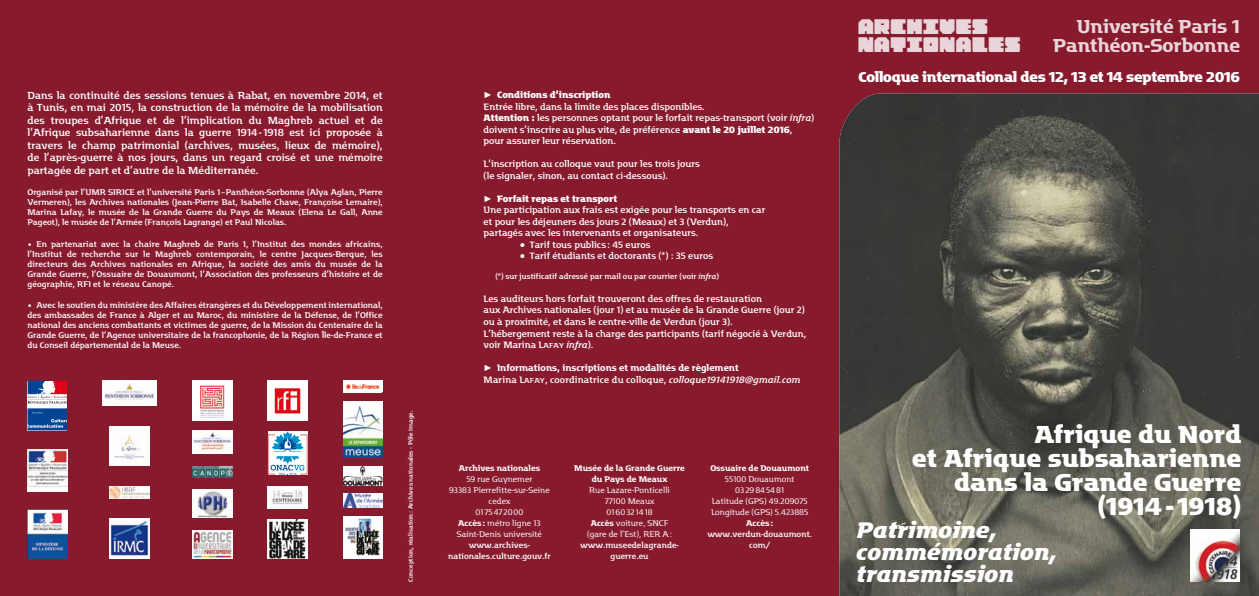
<style>
.page{position:relative;width:1259px;height:596px;background:#fff}
.page>*{position:absolute;margin:0;border:0;box-sizing:border-box;transform-origin:0 0}
.t1{font:700 24px/24px "Motter Factum";letter-spacing:.01em;color:#fff;text-align:right}
.t2{font:italic 700 22px/22px "Motter Factum";letter-spacing:.01em;color:#fff}
.t3{font:500 18.3px/18.3px "Motter Factum";color:#fff;text-align:right}
.t4{font:17.9px/17.9px "Archives Pro Standard";color:#fff}
.t5{font:700 14px "Motter Factum";letter-spacing:-.015em;color:#fff}
.t6{font:10px/12.5px "Motter Factum";color:#fff;text-align:justify}
.t7{font:9px/11.5px "Motter Factum";color:#fff}
.t8{font:500 9px/11.5px "Motter Factum";color:#fff}
.t9{font:8px/10px "Motter Factum";color:#fff;text-align:justify}
.t10{font:8px/11px "Motter Factum";color:#fff;text-align:center}
.t11{font:500 8px/11px "Motter Factum";color:#fff;text-align:center}
.t12{font:7.5px "Motter Factum";color:#fff}
.t13{font:6px "Motter Factum";color:#fff}
.s1{font-size:7px}
.s2{font-family:"Arial"}
.s3{font-weight:700}
.s4{font-style:italic}
.s5{font-weight:700;font-style:italic}
.s6{font-family:"Arial";font-weight:400}
.s7{font-weight:400}
.s8{font-weight:400;font-size:7px}
.s9{font-weight:400;font-style:italic}
.s10{font-weight:500}
</style>
<div class="page">
<div style="left:0;top:0;width:1259px;height:595px;background:#881a2e"></div>
<img style="left:839px;top:93px;width:420px;height:502px">
<img style="left:268px;top:519px;width:39px;height:39px">
<img style="left:268px;top:486px;width:39px;height:22px">
<img style="left:268px;top:380px;width:39px;height:40px">
<svg style="left:268px;top:431px;width:39px;height:44px;background:#b1d0e4"></svg>
<img style="left:27px;top:509px;width:40px;height:49px">
<svg style="left:27px;top:380px;width:40px;height:50px;background:#7782ac"></svg>
<img style="left:27px;top:449px;width:40px;height:42px">
<img style="left:110px;top:426px;width:40px;height:39px">
<img style="left:110px;top:486px;width:40px;height:12px">
<img style="left:103px;top:380px;width:54px;height:25px">
<img style="left:110px;top:518px;width:40px;height:40px">
<img style="left:192px;top:380px;width:40px;height:40px">
<img style="left:192px;top:430px;width:40px;height:23px">
<img style="left:192px;top:530px;width:40px;height:28px">
<img style="left:192px;top:489px;width:40px;height:28px">
<img style="left:192px;top:466px;width:40px;height:11px">
<img style="left:343px;top:516px;width:40px;height:42px">
<img style="left:343px;top:466px;width:40px;height:18px">
<img style="left:343px;top:401px;width:40px;height:56px">
<img style="left:343px;top:493px;width:40px;height:14px">
<div style="left:343px;top:380px;width:40px;height:12px;background:#fff"></div>
<img style="left:345px;top:383px;width:35px;height:7px">
<img style="left:1190px;top:529px;width:49px;height:52px">
<p class="t6" style="left:27px;top:89px;width:357px">Dans la continuité des sessions tenues à Rabat, en novembre 2014, et à Tunis, en mai 2015, la construction de la mémoire de la mobilisation des troupes d’Afrique et de l’implication du Maghreb actuel et de l’Afrique subsaharienne dans la guerre 1914- 1918 est ici proposée à travers le champ patrimonial (archives, musées, lieux de mémoire), de l’après-guerre à nos jours, dans un regard croisé et une mémoire partagée de part et d’autre de la Méditerranée.</p>
<p class="t9" style="left:27px;top:188px;width:357px">Organisé par l’UMR SIRICE et l’université Paris 1<span class="s1">–</span>Panthéon-Sorbonne (Alya Aglan, Pierre Vermeren), les Archives nationales (Jean-Pierre Bat, Isabelle Chave, Françoise Lemaire), Marina Lafay, le musée de la Grande Guerre du Pays de Meaux (Elena Le Gall, Anne Pageot), le musée de l’Armée (François Lagrange) et Paul Nicolas.</p>
<p class="t9" style="left:27px;top:239px;width:357px">• En partenariat avec la chaire Maghreb de Paris 1, l’Institut des mondes africains, l’Institut de recherche sur le Maghreb contemporain, le centre Jacques-Berque, les directeurs des Archives nationales en Afrique, la société des amis du musée de la Grande Guerre, l’Ossuaire de Douaumont, l’Association des professeurs d’histoire et de géographie, RFI et le réseau Canopé.</p>
<p class="t9" style="left:27px;top:300px;width:357px">• Avec le soutien du ministère des Affaires étrangères et du Développement international, des ambassades de France à Alger et au Maroc, du ministère de la Défense, de l’Office national des anciens combattants et victimes de guerre, de la Mission du Centenaire de la Grande Guerre, de l’Agence universitaire de la francophonie, de la Région Île-de-France et du Conseil départemental de la Meuse.</p>
<p class="t13" style="left:407px;top:581px;width:172px;rotate:-90deg">Conception, réalisation: Archives nationales - Pôle image.</p>
<p class="t7" style="left:483px;top:89px;width:332px"><span class="s2">►</span> <span class="s3">Conditions d’inscription<br></span>Entrée libre, dans la limite des places disponibles.<br><span class="s3">Attention :</span> les personnes optant pour le forfait repas-transport (voir <span class="s4">infra</span>) doivent s’inscrire au plus vite, de préférence <span class="s3">avant le 20 juillet 2016</span>, pour assurer leur réservation.</p>
<p class="t7" style="left:483px;top:158px;width:218px">L’inscription au colloque vaut pour les trois jours (le signaler, sinon, au contact ci-dessous).</p>
<p class="t7" style="left:483px;top:193px;width:283px"><span class="s2">►</span> <span class="s3">Forfait repas et transport<br></span>Une participation aux frais est exigée pour les transports en car et pour les déjeuners des jours 2 (Meaux) et 3 (Verdun), partagés avec les intervenants et organisateurs.</p>
<p class="t7" style="left:519px;top:239px;width:132px"><span class="s5">•</span> Tarif tous publics: 45 euros</p>
<p class="t7" style="left:519px;top:250px;width:195px"><span class="s5">•</span> Tarif étudiants et doctorants (*) : 35 euros</p>
<p class="t12" style="left:495px;top:272px;width:225px">(*) sur justificatif adressé par mail ou par courrier (voir <span class="s4">infra</span>)</p>
<p class="t7" style="left:483px;top:293px;width:324px">Les auditeurs hors forfait trouveront des offres de restauration<br>aux Archives nationales (jour 1) et au musée de la Grande Guerre (jour 2) ou à proximité, et dans le centre-ville de Verdun (jour 3).<br>L’hébergement reste à la charge des participants (tarif négocié à Verdun, voir Marina L<span class="s1">AFAY</span> <span class="s4">infra</span>).</p>
<p class="t8" style="left:483px;top:362px;width:319px"><span class="s6">►</span> Informations, inscriptions et modalités de règlement<br><span class="s7">Marina L</span><span class="s8">AFAY</span><span class="s7">, coordinatrice du colloque,</span> <span class="s9">colloque19141918@gmail.com</span></p>
<p class="t11" style="left:459px;top:462px;width:83px">Archives nationales</p>
<p class="t10" style="left:449px;top:473px;width:102px">59 rue Guynemer<br>93383 Pierrefitte-sur-Seine cedex<br>0175472000<br><span class="s10">Accès:</span> métro ligne 13<br>Saint-Denis université</p>
<p class="t9" style="left:448px;top:539px;width:104px;line-height:11px;text-align:center">www.archives&shy;nationales.culture.gouv.fr</p>
<p class="t11" style="left:574px;top:462px;width:112px">Musée de la Grande Guerre du Pays de Meaux</p>
<p class="t10" style="left:587px;top:484px;width:87px">Rue Lazare-Ponticelli<br>77100 Meaux<br>0160321418<br><span class="s10">Accès</span> voiture, SNCF (gare de l’Est), RER A:</p>
<p class="t9" style="left:580px;top:539px;width:101px;line-height:11px;text-align:center">www.museedelagrande&shy;guerre.eu</p>
<p class="t11" style="left:710px;top:462px;width:100px">Ossuaire de Douaumont</p>
<p class="t10" style="left:711px;top:473px;width:99px">55100 Douaumont<br>0329845481<br>Latitude (GPS) 49.209075<br>Longitude (GPS) 5.423885</p>
<p class="t11" style="left:746px;top:517px;width:28px">Accès:</p>
<p class="t9" style="left:707px;top:528px;width:106px;line-height:11px;text-align:center">www.verdun-douaumont. com/</p>
<h3 class="t4" style="left:857px;top:19px;width:165px">ARCHIVES<br>NATIONALES</h3>
<h3 class="t3" style="left:1053px;top:18px;width:188px">Université Paris 1<br>Panthéon-Sorbonne</h3>
<h3 class="t5" style="left:858px;top:69px;width:383px">Colloque international des 12, 13 et 14 septembre 2016</h3>
<h1 class="t1" style="left:912px;top:422px;width:330px">Afrique du Nord<br>et Afrique subsaharienne dans la Grande Guerre (1914 - 1918)</h1>
<h2 class="t2" style="left:857px;top:518px;width:202px">Patrimoine, commémoration, transmission</h2>
</div>
